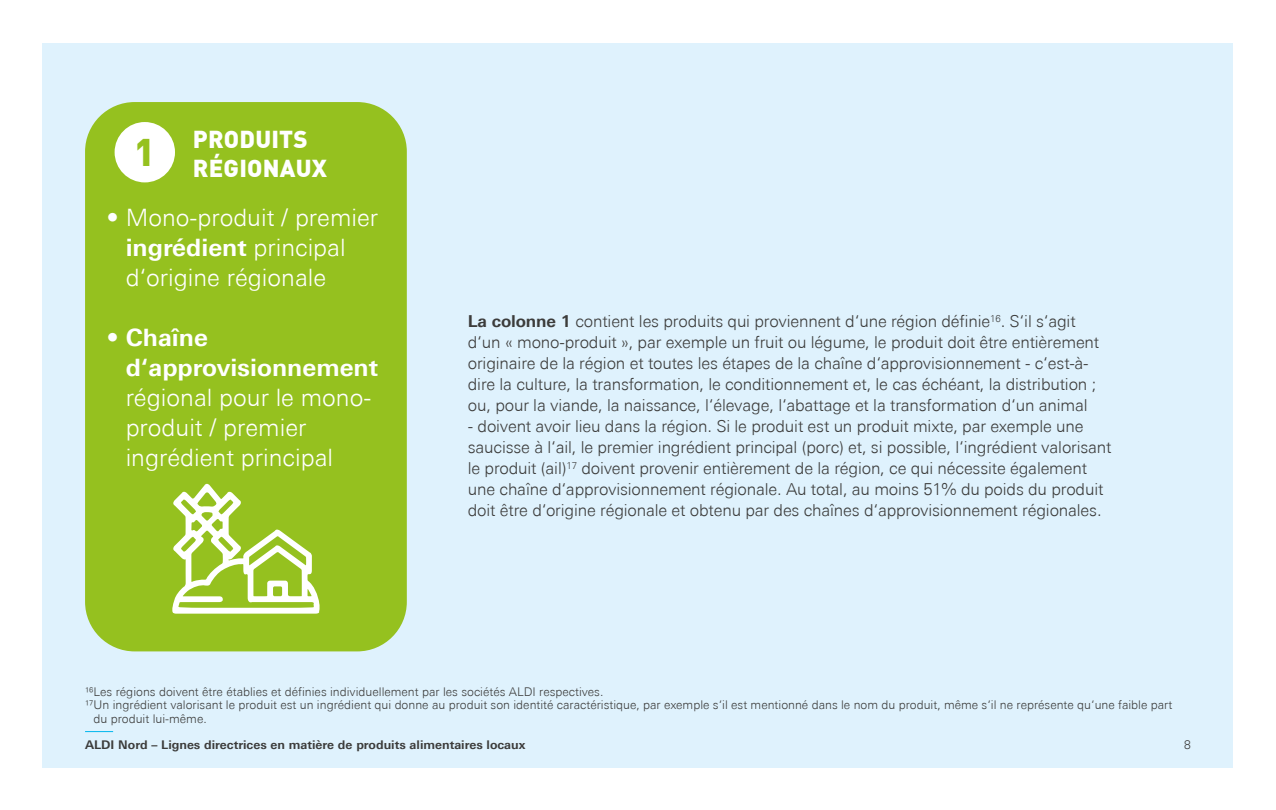
<style>
.page{position:relative;width:1276px;height:810px;background:#fff}
.page>*{position:absolute;margin:0;border:0;box-sizing:border-box;transform-origin:0 0}
.t1{font:900 37.8px "DIN Pro";color:#95c11f}
.t2{font:300 24px/30px "Univers Next Pro";color:#fff}
.t3{font:700 24px/30px "Univers Next Pro";color:#fff}
.t4{font:900 24px/28.5px "DIN Pro";letter-spacing:.01em;color:#fff}
.t5{font:300 16.5px/21px "Univers Next Pro";letter-spacing:-.01em;color:#3c3c3b}
.t6{font:300 12px "Univers Next Pro";color:#3c3c3b}
.t7{font:700 12px "Univers Next Pro";color:#3c3c3b}
.s1{font-weight:700}
.s2{font-weight:300}
</style>
<div class="page">
<div style="left:43px;top:43px;width:1190px;height:724px;background:#dff2fd"></div>
<div style="left:85px;top:102px;width:322px;height:549px;background:#95c11f;border-radius:50px"></div>
<svg style="left:172px;top:483px;width:148px;height:131px"></svg>
<div style="left:115px;top:122px;width:60px;height:60px;background:#fff;border-radius:50%"></div>
<svg style="left:85px;top:731px;width:28px;height:1px"></svg>
<h1 class="t1" style="left:134px;top:122px;width:22px">1</h1>
<h2 class="t4" style="left:193px;top:124px;width:136px">PRODUITS<br>RÉGIONAUX</h2>
<h2 class="t2" style="left:126px;top:202px;width:254px;text-indent:-19px">• Mono-produit / premier <span class="s1">ingrédient</span> principal d‘origine régionale</h2>
<h2 class="t3" style="left:126px;top:322px;width:254px;text-indent:-19px"><span class="s2">•</span> Chaîne d‘approvisionnement</h2>
<h2 class="t2" style="left:126px;top:382px;width:247px">régional pour le mono&shy;produit / premier ingrédient principal</h2>
<p class="t5" style="left:468px;top:311px;width:633px"><span class="s1">La colonne 1</span> contient les produits qui proviennent d‘une région définie<sup>16</sup>. S‘il s‘agit d‘un « mono-produit », par exemple un fruit ou légume, le produit doit être entièrement originaire de la région et toutes les étapes de la chaîne d‘approvisionnement - c‘est-à&shy;dire la culture, la transformation, le conditionnement et, le cas échéant, la distribution ; ou, pour la viande, la naissance, l‘élevage, l‘abattage et la transformation d‘un animal</p>
<p class="t5" style="left:468px;top:416px;width:645px">- doivent avoir lieu dans la région. Si le produit est un produit mixte, par exemple une saucisse à l‘ail, le premier ingrédient principal (porc) et, si possible, l‘ingrédient valorisant le produit (ail)<sup>17</sup> doivent provenir entièrement de la région, ce qui nécessite également une chaîne d‘approvisionnement régionale. Au total, au moins 51% du poids du produit doit être d‘origine régionale et obtenu par des chaînes d‘approvisionnement régionales.</p>
<p class="t6" style="left:85px;top:684px;width:520px">16Les régions doivent être établies et définies individuellement par les sociétés ALDI respectives.</p>
<p class="t6" style="left:85px;top:698px;width:1088px">17Un ingrédient valorisant le produit est un ingrédient qui donne au produit son identité caractéristique, par exemple s‘il est mentionné dans le nom du produit, même s‘il ne représente qu‘une faible part</p>
<p class="t6" style="left:94px;top:711px;width:115px">du produit lui-même.</p>
<p class="t7" style="left:85px;top:738px;width:442px">ALDI Nord – Lignes directrices en matière de produits alimentaires locaux</p>
<p class="t6" style="left:1184px;top:738px;width:8px">8</p>
</div>
